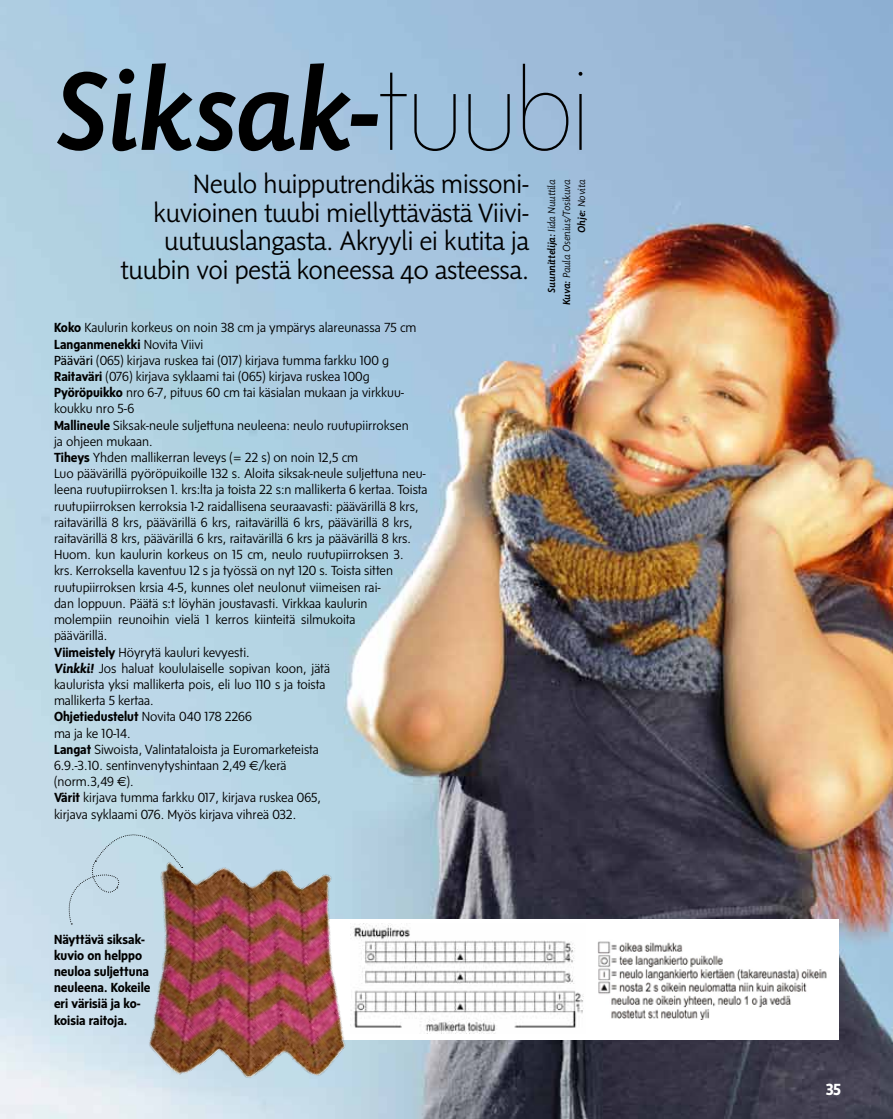
<style>
.page{position:relative;width:893px;height:1119px;background:#fff}
.page>*{position:absolute;margin:0;border:0;box-sizing:border-box;transform-origin:0 0}
.t1{font:italic 500 114px "Sensibility";letter-spacing:.01em;color:#000}
.t2{font:300 27px/28.5px "Sensibility";color:#000;text-align:right}
.t3{font:700 16.5px "Sense";color:#fff}
.t4{font:300 13.5px/16.2px "Sense";color:#000}
.t5{font:700 13.5px/16.2px "Sense";color:#000}
.t6{font:italic 300 10.5px/15px "Sensibility";letter-spacing:.01em;color:#000;text-align:right}
.s1{font-family:"Sense";font-weight:100;font-style:normal}
.s2{font-weight:700}
.s3{font-weight:400}
.s4{font-family:"Sensibility";font-weight:700;font-style:italic}
.s5{font-weight:500}
</style>
<div class="page">
<img style="left:0;top:0;width:893px;height:1118px">
<div style="left:316px;top:918px;width:523px;height:121px;background:#fff"></div>
<img style="left:51px;top:774px;width:386px;height:344px">
<svg style="left:57px;top:804px;width:126px;height:120px;background:#bdcfda"></svg>
<img style="left:597px;top:941px;width:230px;height:77px">
<img style="left:350px;top:923px;width:234px;height:110px">
<h1 class="t1" style="left:54px;top:46px;width:536px">Siksak-<span class="s1">tuubi</span></h1>
<h2 class="t2" style="left:121px;top:169px;width:410px">Neulo huipputrendikäs missoni&shy;kuvioinen tuubi miellyttävästä Viivi&shy;uutuuslangasta. Akryyli ei kutita ja tuubin voi pestä koneessa 40 asteessa.</h2>
<p class="t4" style="left:54px;top:319px;width:375px"><span class="s2">Koko</span> Kaulurin korkeus on noin 38 cm ja ympärys alareunassa 75 cm <span class="s2">Langanmenekki</span> Novita Viivi<br><span class="s3">Pääväri</span> (065) kirjava ruskea tai (017) kirjava tumma farkku 100 g <span class="s2">Raitaväri</span> (076) kirjava syklaami tai (065) kirjava ruskea 100g <span class="s2">Pyöröpuikko</span> nro 6-7, pituus 60 cm tai käsialan mukaan ja virkkuu&shy;koukku nro 5-6<br><span class="s2">Mallineule</span> Siksak-neule suljettuna neuleena: neulo ruutupiirroksen<br>ja ohjeen mukaan.<br><span class="s2">Tiheys</span> Yhden mallikerran leveys (= 22 s) on noin 12,5 cm<br>Luo päävärillä pyöröpuikoille 132 s. Aloita siksak-neule suljettuna neu&shy;leena ruutupiirroksen 1. krs:lta ja toista 22 s:n mallikerta 6 kertaa. Toista ruutupiirroksen kerroksia 1-2 raidallisena seuraavasti: päävärillä 8 krs, raitavärillä 8 krs, päävärillä 6 krs, raitavärillä 6 krs, päävärillä 8 krs, raitavärillä 8 krs, päävärillä 6 krs, raitavärillä 6 krs ja päävärillä 8 krs.<br>Huom. kun kaulurin korkeus on 15 cm, neulo ruutupiirroksen 3.<br>krs. Kerroksella kaventuu 12 s ja työssä on nyt 120 s. Toista sitten ruutupiirroksen krsia 4-5, kunnes olet neulonut viimeisen rai-<br>dan loppuun. Päätä s:t löyhän joustavasti. Virkkaa kaulurin molempiin reunoihin vielä 1 kerros kiinteitä silmukoita<br>päävärillä.<br><span class="s2">Viimeistely</span> Höyrytä kauluri kevyesti.<br><span class="s4">Vinkki!</span> Jos haluat koululaiselle sopivan koon, jätä<br>kaulurista yksi mallikerta pois, eli luo 110 s ja toista<br>mallikerta 5 kertaa.<br><span class="s2">Ohjetiedustelut</span> Novita 040 178 2266<br>ma ja ke 10-14.<br><span class="s2">Langat</span> Siwoista, Valintataloista ja Euromarketeista<br>6.9.-3.10. sentinvenytyshintaan 2,49 €/kerä<br>(norm.3,49 €).<br><span class="s2">Värit</span> kirjava tumma farkku 017, kirjava ruskea 065,<br>kirjava syklaami 076. Myös kirjava vihreä 032.</p>
<p class="t6" style="left:544px;top:305px;width:127px;rotate:-90deg"><span class="s5">Suunnittelija:</span> Iida Nuuttila<br><span class="s5">Kuva:</span> Paula Osenius/Tosikuva<br><span class="s5">Ohje:</span> Novita</p>
<p class="t5" style="left:54px;top:930px;width:98px">Näyttävä siksak&shy;kuvio on helppo neuloa suljettuna neuleena. Kokeile eri värisiä ja ko&shy;koisia raitoja.</p>
<p class="t3" style="left:826px;top:1080px;width:17px">35</p>
</div>
